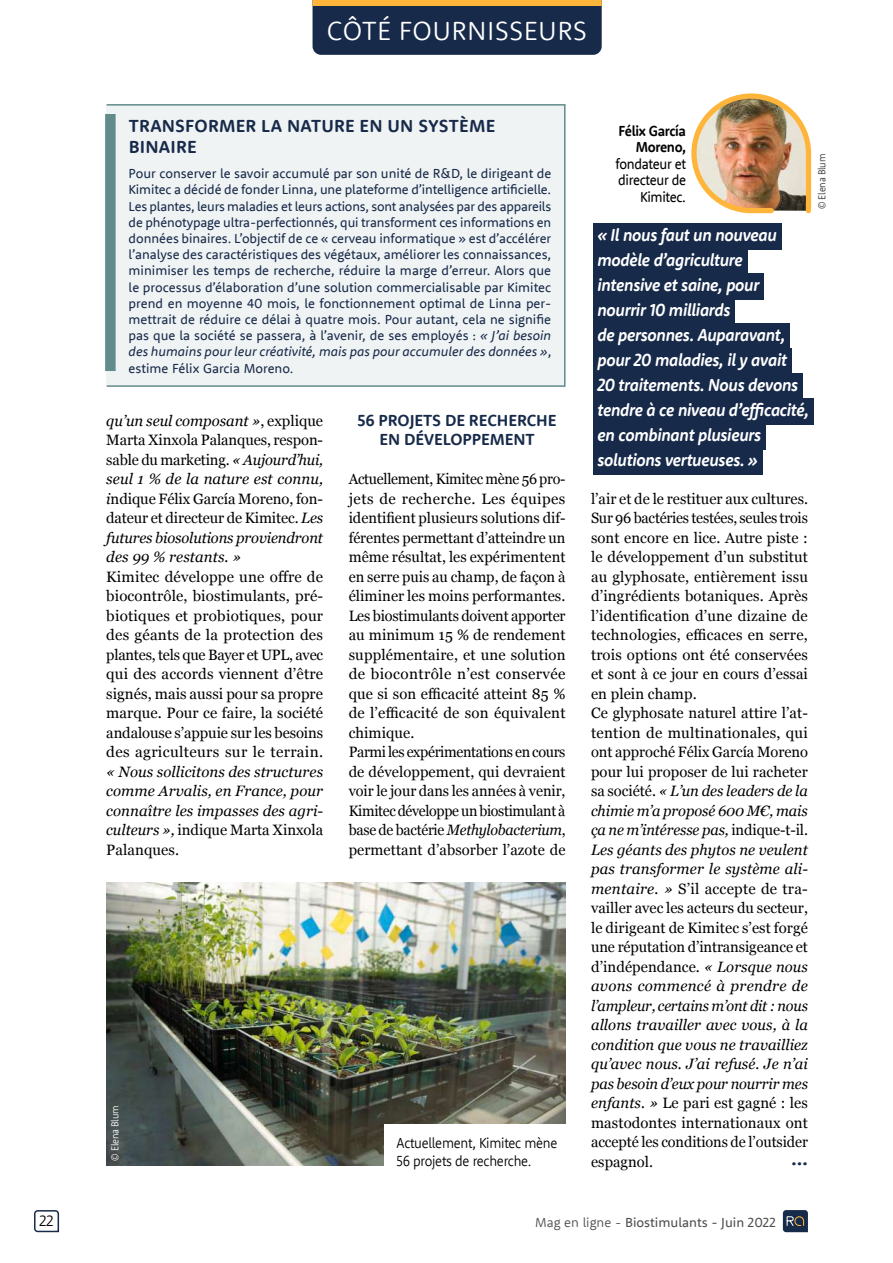
<style>
.page{position:relative;width:893px;height:1263px;background:#fff}
.page>*{position:absolute;margin:0;border:0;box-sizing:border-box;transform-origin:0 0}
.t1{font:300 27px "Rooney Sans";letter-spacing:.015em;color:#fff}
.t2{font:700 19.5px "Rooney Sans";color:#172a4a}
.t3{font:italic 700 18px/25px "Rooney Sans";letter-spacing:-.02em;color:#fff;scale:.9 1}
.t4{font:700 18px/21.6px "Rooney Sans";letter-spacing:.015em;color:#172a4a}
.t5{font:700 16.5px/19.5px "Rooney Sans";letter-spacing:-.005em;color:#172a4a;text-align:center}
.t6{font:300 15.45px "Rooney Sans";color:#000}
.t7{font:15px/19.5px "Georgia";letter-spacing:.005em;color:#000;text-align:justify}
.t8{font:15px/19.5px "Georgia";letter-spacing:.005em;color:#000;scale:.95 1}
.t9{font:italic 15px/19.5px "Georgia";letter-spacing:.005em;color:#000;text-align:justify}
.t10{font:300 15px/18px "Rooney Sans";letter-spacing:-.02em;color:#000;scale:.9 1}
.t11{font:15px/16.5px "Rooney Sans";letter-spacing:-.025em;color:#000;text-align:right;scale:.9 1}
.t12{font:700 15px/16.5px "Rooney Sans";letter-spacing:-.025em;color:#000;text-align:right;scale:.9 1}
.t13{font:13.5px/16.2px "Rooney Sans";color:#172a4a;text-align:justify}
.t14{font:13.5px "Rooney Sans";color:#4d4d4c}
.t15{font:300 10.5px "Rooney Sans";letter-spacing:-.02em;color:#fff;scale:.9 1}
.t16{font:300 10.5px "Rooney Sans";letter-spacing:-.02em;color:#30302f;scale:.9 1}
.s1{font-style:italic}
.s2{font-style:normal}
.s3{font-weight:300}
</style>
<div class="page">
<svg style="left:34px;top:1210px;width:26px;height:23px"></svg>
<svg style="left:783px;top:1210px;width:25px;height:22px"></svg>
<div style="left:593px;top:223px;width:188px;height:27px;background:#172a4a"></div>
<div style="left:593px;top:248px;width:154px;height:27px;background:#172a4a"></div>
<div style="left:593px;top:273px;width:171px;height:27px;background:#172a4a"></div>
<div style="left:593px;top:298px;width:142px;height:27px;background:#172a4a"></div>
<div style="left:593px;top:323px;width:197px;height:27px;background:#172a4a"></div>
<div style="left:593px;top:348px;width:198px;height:27px;background:#172a4a"></div>
<div style="left:593px;top:373px;width:210px;height:27px;background:#172a4a"></div>
<div style="left:593px;top:398px;width:221px;height:27px;background:#172a4a"></div>
<div style="left:593px;top:423px;width:173px;height:27px;background:#172a4a"></div>
<div style="left:593px;top:448px;width:169px;height:27px;background:#172a4a"></div>
<div style="left:107px;top:105px;width:458px;height:281px;background:#f0f3f3"></div>
<div style="left:106px;top:104px;width:460px;height:283px;border:2px solid #628b8b"></div>
<div style="left:105px;top:114px;width:11px;height:257px;background:#628b8b"></div>
<img style="left:106px;top:882px;width:460px;height:283px">
<div style="left:384px;top:1124px;width:201px;height:42px;background:#fff"></div>
<img style="left:691px;top:93px;width:121px;height:121px">
<div style="left:313px;top:6px;width:289px;height:49px;background:#172a4a"></div>
<div style="left:313px;top:0;width:289px;height:6px;background:#feb53a"></div>
<h1 class="t1" style="left:327px;top:13px;width:262px">CÔTÉ FOURNISSEURS</h1>
<p class="t4" style="left:129px;top:114px;width:368px">TRANSFORMER LA NATURE EN UN SYSTÈME<br>BINAIRE</p>
<p class="t13" style="left:129px;top:165px;width:424px">Pour conserver le savoir accumulé par son unité de R&amp;D, le dirigeant de Kimitec a décidé de fonder Linna, une plateforme d’intelligence artificielle.<br>Les plantes, leurs maladies et leurs actions, sont analysées par des appareils de phénotypage ultra-perfectionnés, qui transforment ces informations en données binaires. L’objectif de ce « cerveau informatique » est d’accélérer l’analyse des caractéristiques des végétaux, améliorer les connaissances, minimiser les temps de recherche, réduire la marge d’erreur. Alors que le processus d’élaboration d’une solution commercialisable par Kimitec prend en moyenne 40 mois, le fonctionnement optimal de Linna per&shy;mettrait de réduire ce délai à quatre mois. Pour autant, cela ne signifie pas que la société se passera, à l’avenir, de ses employés : <span class="s1">« J’ai besoin des humains pour leur créativité, mais pas pour accumuler des données »</span>, estime Félix Garcia Moreno.</p>
<p class="t7" style="left:106px;top:410px;width:218px"><span class="s1">qu’un seul composant »</span>, explique Marta Xinxola Palanques, respon&shy;sable du marketing. <span class="s1">« Aujourd’hui, seul 1 % de la nature est connu, i</span>ndique Félix García Moreno, fon&shy;dateur et directeur de Kimitec. <span class="s1">Les futures biosolutions proviendront des 99 % restants. »</span></p>
<p class="t7" style="left:106px;top:566px;width:218px">Kimitec développe une offre de biocontrôle, biostimulants, pré&shy;biotiques et probiotiques, pour des géants de la protection des plantes, tels que Bayer et UPL, avec qui des accords viennent d’être signés, mais aussi pour sa propre marque. Pour ce faire, la société andalouse s’appuie sur les besoins des agriculteurs sur le terrain.</p>
<p class="t9" style="left:106px;top:761px;width:218px">« Nous sollicitons des structures comme Arvalis, en France, pour connaître les impasses des agri&shy;culteurs », <span class="s2">indique Marta Xinxola Palanques.</span></p>
<p class="t5" style="left:358px;top:410px;width:201px">56 PROJETS DE RECHERCHE<br>EN DÉVELOPPEMENT</p>
<p class="t8" style="left:349px;top:469px;width:230px">Actuellement, Kimitec mène 56 pro&shy;jets de recherche. Les équipes identifient plusieurs solutions dif&shy;férentes permettant d’atteindre un même résultat, les expérimentent en serre puis au champ, de façon à éliminer les moins performantes.<br>Les biostimulants doivent apporter au minimum 15 % de rendement supplémentaire, et une solution de biocontrôle n’est conservée que si son efficacité atteint 85 % de l’efficacité de son équivalent chimique.<br>Parmi les expérimentations en cours de développement, qui devraient voir le jour dans les années à venir, Kimitec développe un biostimulant à base de bactérie <span class="s1">Methylobacterium</span>, permettant d’absorber l’azote de</p>
<p class="t15" style="left:108px;top:1161px;width:63px;rotate:-90deg">© Elena Blum</p>
<p class="t10" style="left:396px;top:1133px;width:180px">Actuellement, Kimitec mène<br>56 projets de recherche.</p>
<p class="t12" style="left:619px;top:122px;width:77px">Félix García<br>Moreno,</p>
<p class="t11" style="left:616px;top:155px;width:80px">fondateur et directeur de<br>Kimitec.</p>
<p class="t3" style="left:597px;top:222px;width:237px">« Il nous faut un nouveau modèle d’agriculture intensive et saine, pour nourrir 10 milliards<br>de personnes. Auparavant, pour 20 maladies, il y avait<br>20 traitements. Nous devons tendre à ce niveau d’efficacité, en combinant plusieurs solutions vertueuses. »</p>
<p class="t16" style="left:815px;top:209px;width:63px;rotate:-90deg">© Elena Blum</p>
<p class="t7" style="left:591px;top:488px;width:218px;text-align:left">l’air et de le restituer aux cultures.<br>Sur 96 bactéries testées, seules trois sont encore en lice. Autre piste : le développement d’un substitut au glyphosate, entièrement issu d’ingrédients botaniques. Après l’identification d’une dizaine de technologies, efficaces en serre, trois options ont été conservées et sont à ce jour en cours d’essai en plein champ.<br>Ce glyphosate naturel attire l’at&shy;tention de multinationales, qui ont approché Félix García Moreno pour lui proposer de lui racheter sa société. <span class="s1">« L’un des leaders de la chimie m’a proposé 600 M€, mais ça ne m’intéresse pas,</span> indique-t-il.<br><span class="s1">Les géants des phytos ne veulent pas transformer le système ali&shy;mentaire. »</span> S’il accepte de tra&shy;vailler avec les acteurs du secteur, le dirigeant de Kimitec s’est forgé une réputation d’intransigeance et d’indépendance. <span class="s1">« Lorsque nous avons commencé à prendre de l’ampleur, certains m’ont dit : nous allons travailler avec vous, à la condition que vous ne travailliez qu’avec nous. J’ai refusé. Je n’ai pas besoin d’eux pour nourrir mes enfants. »</span> Le pari est gagné : les mastodontes internationaux ont accepté les conditions de l’outsider espagnol.</p>
<h2 class="t2" style="left:791px;top:1145px;width:18px">…</h2>
<p class="t6" style="left:39px;top:1211px;width:16px">22</p>
<p class="t14" style="left:535px;top:1213px;width:242px"><span class="s3">Mag en ligne -</span> Biostimulants - Juin 2022</p>
</div>
